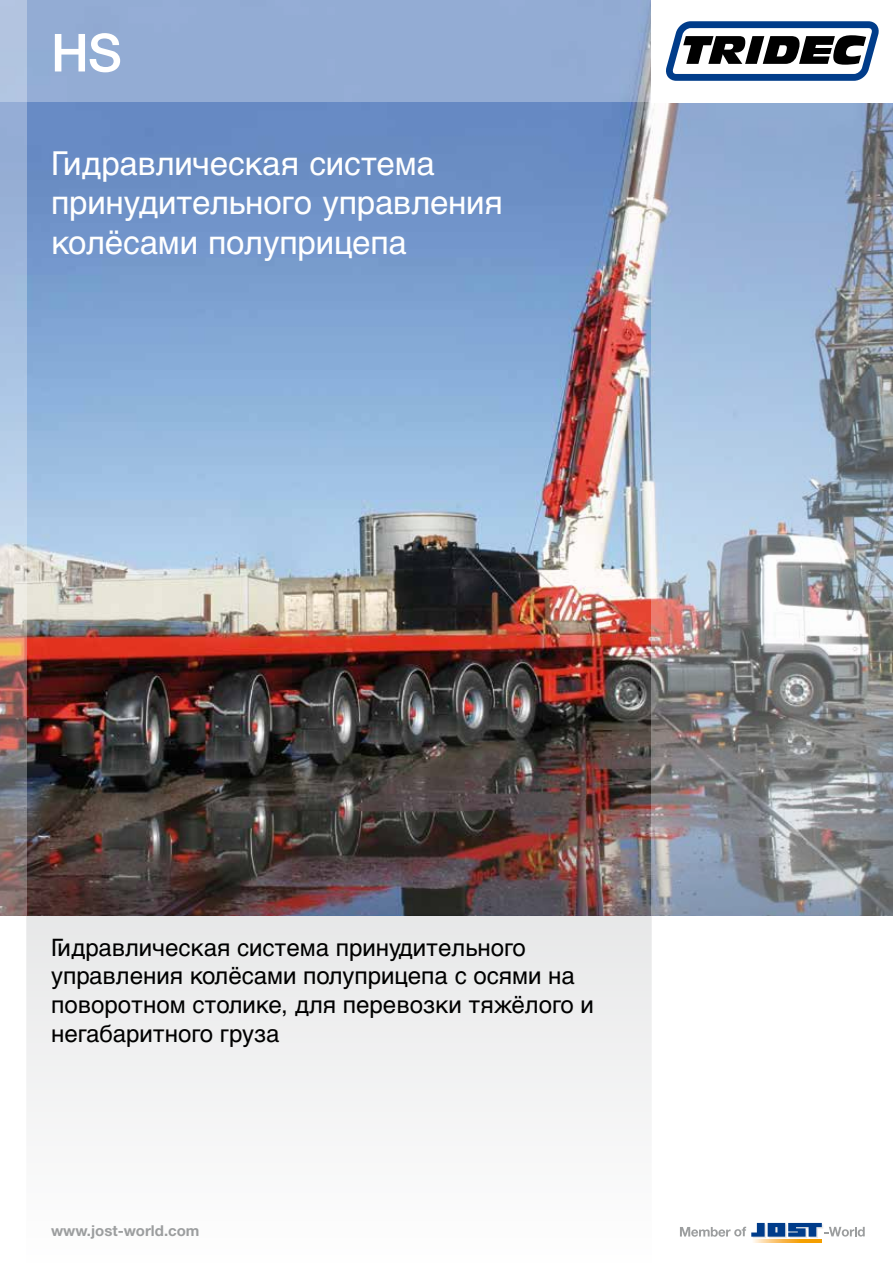
<style>
.page{position:relative;width:893px;height:1263px;background:#fff}
.page>*{position:absolute;margin:0;border:0;box-sizing:border-box;transform-origin:0 0}
.t1{font:500 52.5px "Helvetica Neue LT";color:#fff}
.t2{font:33px/39.6px "Helvetica Cyr Upright";letter-spacing:-.005em;color:#fff}
.t3{font:24px/28.8px "Helvetica Cyr Upright";color:#000}
.t4{font:700 15px "Helvetica Neue LT Pro";color:#9c9e9f}
</style>
<div class="page">
<div style="left:27px;top:916px;width:625px;height:347px;background:#f3f3f3"></div>
<img style="left:27px;top:102px;width:625px;height:813px">
<div style="left:0;top:0;width:654px;height:102px;background:#93acd4"></div>
<svg style="left:0;top:0;width:27px;height:1060px"></svg>
<svg style="left:652px;top:103px;width:241px;height:1137px"></svg>
<div style="left:652px;top:0;width:241px;height:102px;background:#fff"></div>
<svg style="left:666px;top:21px;width:213px;height:60px"></svg>
<svg style="left:753px;top:1240px;width:69px;height:3px"></svg>
<svg style="left:680px;top:1223px;width:185px;height:15px"></svg>
<h1 class="t1" style="left:51px;top:21px;width:72px">HS</h1>
<h2 class="t2" style="left:51px;top:143px;width:453px">Гидравлическая система принудительного управления колёсами полуприцепа</h2>
<p class="t3" style="left:51px;top:933px;width:544px">Гидравлическая система принудительного управления колёсами полуприцепа с осями на поворотном столике, для перевозки тяжёлого и негабаритного груза</p>
<p class="t4" style="left:51px;top:1221px;width:150px">www.jost-world.com</p>
</div>
